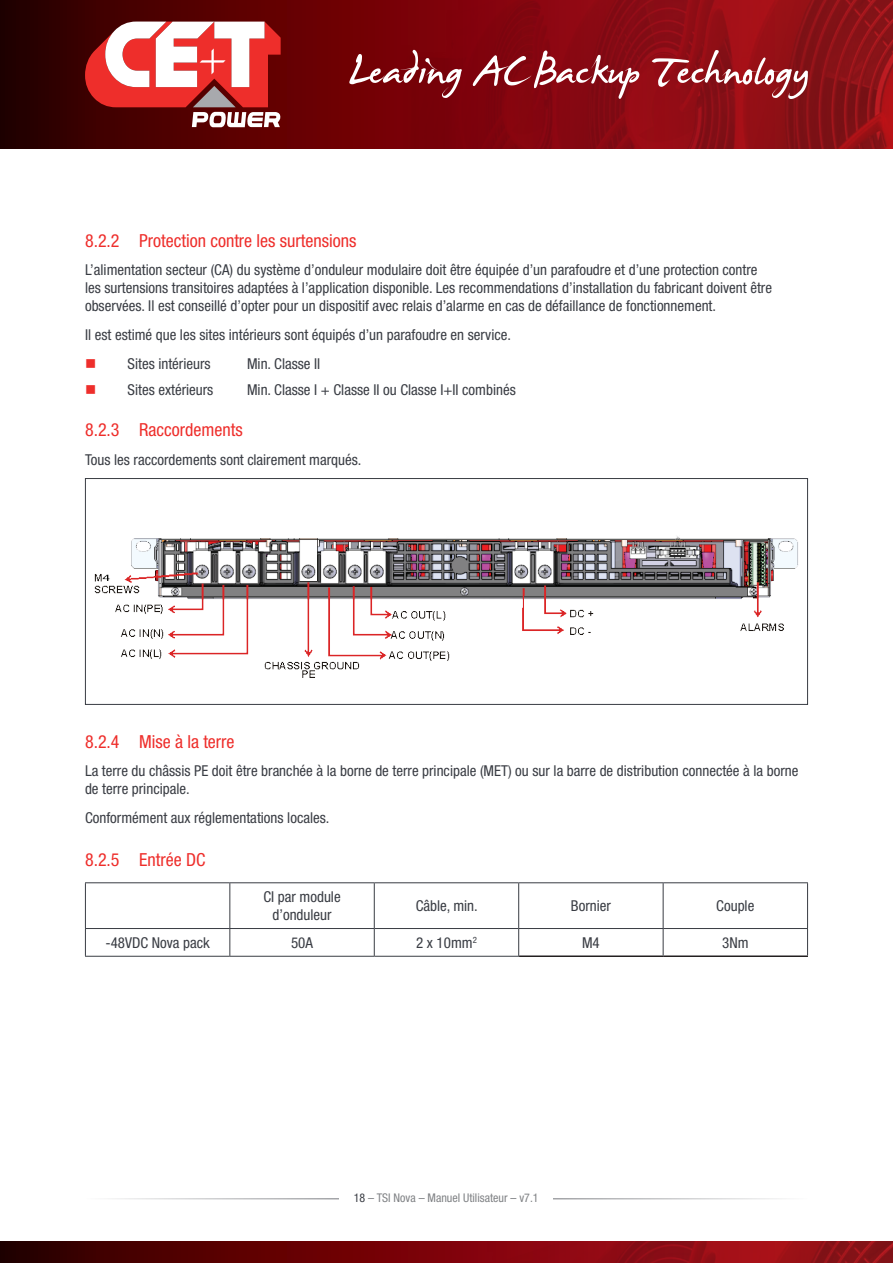
<style>
.page{position:relative;width:893px;height:1263px;background:#fff}
.page>*{position:absolute;margin:0;border:0;box-sizing:border-box;transform-origin:0 0}
.t1{font:condensed 18px "Helvetica Neue LT Std";color:#ee2e2b}
.t2{font:condensed 15px/18px "Helvetica Neue LT Std";color:#393c43}
.t3{font:condensed 12px "Helvetica Neue LT Std";color:#808285}
.s1{color:#393c43}
</style>
<div class="page">
<img style="left:95px;top:536px;width:703px;height:142px">
<div style="left:85px;top:478px;width:723px;height:227px;border:1px solid #393c43"></div>
<hr style="left:519px;top:955px;width:144px;height:2px;background:#231f20">
<hr style="left:663px;top:955px;width:145px;height:2px;background:#231f20">
<hr style="left:85px;top:882px;width:145px;height:1px;background:#393c43">
<hr style="left:85px;top:883px;width:1px;height:45px;background:#393c43">
<hr style="left:230px;top:882px;width:144px;height:1px;background:#393c43">
<hr style="left:229px;top:883px;width:1px;height:45px;background:#393c43">
<hr style="left:374px;top:882px;width:145px;height:1px;background:#393c43">
<hr style="left:374px;top:883px;width:1px;height:45px;background:#393c43">
<hr style="left:519px;top:882px;width:144px;height:1px;background:#393c43">
<hr style="left:518px;top:883px;width:1px;height:45px;background:#393c43">
<hr style="left:663px;top:882px;width:145px;height:1px;background:#393c43">
<hr style="left:663px;top:883px;width:1px;height:45px;background:#393c43">
<hr style="left:807px;top:883px;width:1px;height:45px;background:#393c43">
<hr style="left:85px;top:928px;width:145px;height:1px;background:#393c43">
<svg style="left:85px;top:929px;width:1px;height:27px"></svg>
<hr style="left:230px;top:928px;width:144px;height:1px;background:#393c43">
<svg style="left:229px;top:929px;width:1px;height:27px"></svg>
<hr style="left:374px;top:928px;width:145px;height:1px;background:#393c43">
<svg style="left:374px;top:929px;width:1px;height:27px"></svg>
<hr style="left:519px;top:928px;width:144px;height:1px;background:#393c43">
<svg style="left:518px;top:929px;width:1px;height:27px"></svg>
<hr style="left:663px;top:928px;width:145px;height:1px;background:#393c43">
<svg style="left:663px;top:929px;width:1px;height:26px"></svg>
<svg style="left:807px;top:929px;width:1px;height:26px"></svg>
<hr style="left:85px;top:956px;width:145px;height:1px;background:#393c43">
<hr style="left:230px;top:956px;width:144px;height:1px;background:#393c43">
<hr style="left:374px;top:956px;width:145px;height:1px;background:#393c43">
<hr style="left:85px;top:1198px;width:723px;height:1px;background:#393c43">
<div style="left:340px;top:1187px;width:213px;height:21px;background:#fff"></div>
<svg style="left:0;top:0;width:402px;height:149px;background:#500001"></svg>
<img style="left:402px;top:0;width:491px;height:149px">
<svg style="left:0;top:1242px;width:402px;height:21px;background:#520000"></svg>
<img style="left:402px;top:1242px;width:491px;height:21px">
<svg style="left:349px;top:50px;width:113px;height:48px;background:#8e2c32"></svg>
<svg style="left:473px;top:50px;width:166px;height:49px;background:#99313a"></svg>
<svg style="left:652px;top:50px;width:156px;height:49px;background:#a3383e"></svg>
<svg style="left:85px;top:22px;width:196px;height:105px"></svg>
<p class="t1" style="left:85px;top:230px;width:273px">8.2.2 Protection contre les surtensions</p>
<p class="t2" style="left:85px;top:261px;width:688px">L’alimentation secteur (CA) du système d’onduleur modulaire doit être équipée d’un parafoudre et d’une protection contre les surtensions transitoires adaptées à l’application disponible. Les recommendations d’installation du fabricant doivent être observées. Il est conseillé d’opter pour un dispositif avec relais d’alarme en cas de défaillance de fonctionnement.</p>
<p class="t2" style="left:128px;top:320px;width:385px;line-height:28.7px;text-indent:-43px">Il est estimé que les sites intérieurs sont équipés d’un parafoudre en service.<br>Sites intérieurs</p>
<p class="t2" style="left:247px;top:354px;width:75px">Min. Classe II</p>
<p class="t2" style="left:128px;top:381px;width:87px">Sites extérieurs</p>
<p class="t2" style="left:247px;top:381px;width:270px">Min. Classe I + Classe II ou Classe I+II combinés</p>
<p class="t1" style="left:85px;top:419px;width:159px">8.2.3 Raccordements</p>
<p class="t2" style="left:85px;top:450px;width:278px">Tous les raccordements sont clairement marqués.</p>
<p class="t1" style="left:85px;top:731px;width:151px">8.2.4 Mise à la terre</p>
<p class="t2" style="left:85px;top:762px;width:715px">La terre du châssis PE doit être branchée à la borne de terre principale (MET) ou sur la barre de distribution connectée à la borne de terre principale.</p>
<p class="t2" style="left:85px;top:808px;width:246px">Conformément aux réglementations locales.</p>
<p class="t1" style="left:85px;top:849px;width:122px">8.2.5 Entrée DC</p>
<p class="t2" style="left:263px;top:888px;width:79px;text-align:center">CI par module d’onduleur</p>
<p class="t2" style="left:416px;top:897px;width:64px">Câble, min.</p>
<p class="t2" style="left:571px;top:897px;width:41px">Bornier</p>
<p class="t2" style="left:716px;top:897px;width:40px">Couple</p>
<p class="t2" style="left:105px;top:933px;width:106px">-48VDC Nova pack</p>
<p class="t2" style="left:291px;top:933px;width:23px">50A</p>
<p class="t2" style="left:416px;top:933px;width:62px">2 x 10mm<sup>2</sup></p>
<p class="t2" style="left:582px;top:933px;width:19px">M4</p>
<p class="t2" style="left:722px;top:933px;width:28px">3Nm</p>
<p class="t3" style="left:354px;top:1190px;width:186px"><span class="s1">18</span> – TSI Nova – Manuel Utilisateur – v7.1</p>
</div>
